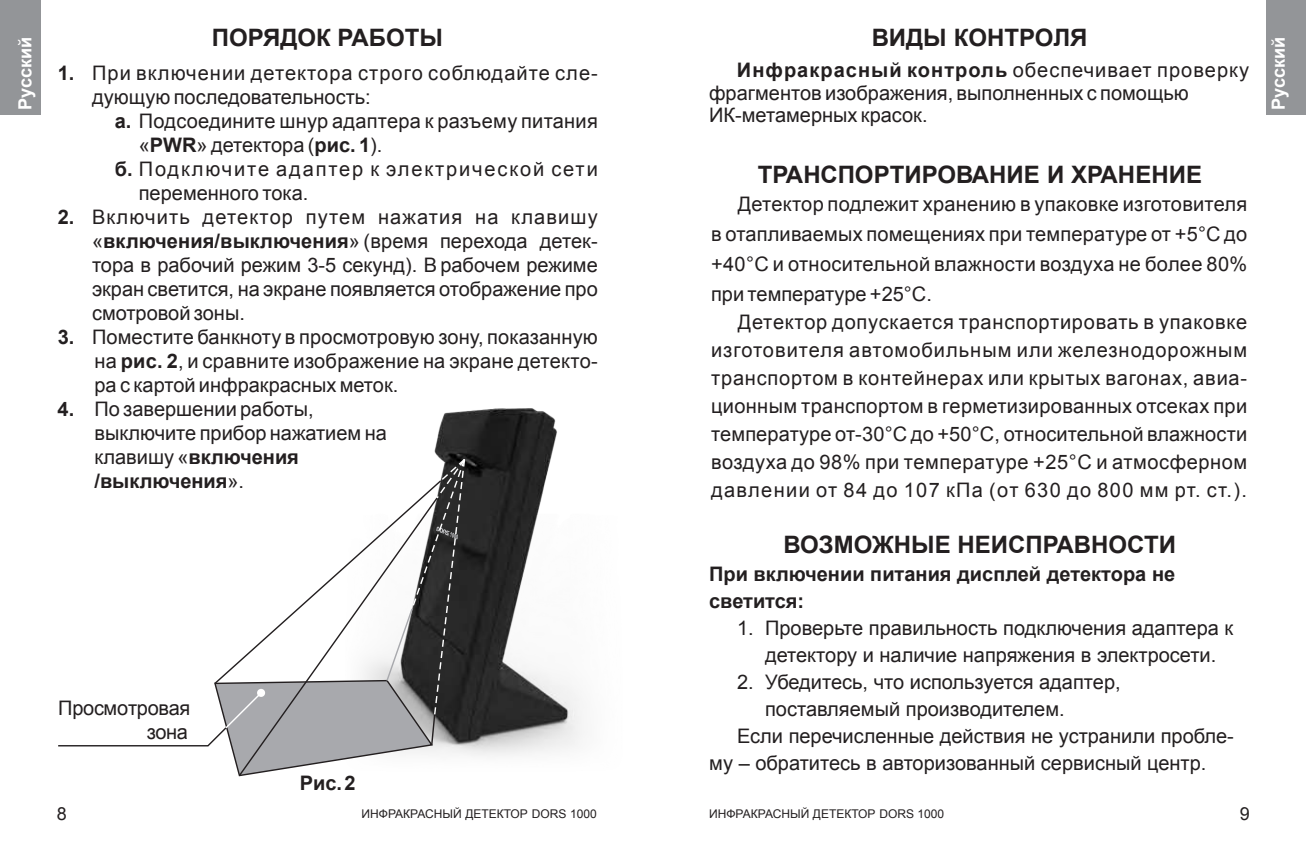
<style>
.page{position:relative;width:1306px;height:851px;background:#fff}
.page>*{position:absolute;margin:0;border:0;box-sizing:border-box;transform-origin:0 0}
.t1{font:700 24px "Arial";color:#231f20}
.t2{font:20px/24px "Arial";color:#231f20;text-align:justify}
.t3{font:20px/24px "Arial";letter-spacing:.04em;color:#231f20}
.t4{font:700 20px/27px "Arial";color:#231f20}
.t5{font:20px "Arial";letter-spacing:.095em;color:#231f20}
.t6{font:20px/24px "Arial";letter-spacing:-.02em;color:#231f20;text-align:right}
.t7{font:700 18.2px "Arial";color:#fff}
.t8{font:18px "Arial";color:#231f20}
.t9{font:12px "Arial";color:#231f20}
.s1{font-weight:700}
</style>
<div class="page">
<div style="left:1265px;top:0;width:40px;height:115px;background:#939598"></div>
<div style="left:0;top:0;width:41px;height:115px;background:#939598"></div>
<img style="left:434px;top:409px;width:148px;height:347px">
<svg style="left:58px;top:457px;width:408px;height:319px"></svg>
<p class="t1" style="left:212px;top:21px;width:232px">ПОРЯДОК РАБОТЫ</p>
<p class="t1" style="left:871px;top:21px;width:217px">ВИДЫ КОНТРОЛЯ</p>
<p class="t7" style="left:13px;top:110px;width:75px;rotate:-90deg">Русский</p>
<p class="t7" style="left:1266px;top:110px;width:75px;rotate:-90deg">Русский</p>
<p class="t2" style="left:709px;top:59px;width:541px;line-height:22.4px;text-align:left;text-indent:28px"><span class="s1">Инфракрасный контроль</span> обеспечивает проверку фрагментов изображения, выполненных с помощью<br>ИК-метамерных красок.</p>
<p class="t3" style="left:92px;top:61px;width:507px;text-indent:-34px"><span class="s1">1.</span> При включении детектора строго соблюдайте сле&shy;дующую последовательность:</p>
<p class="t2" style="left:115px;top:109px;width:484px"><span class="s1">а.</span> Подсоедините шнур адаптера к разъему питания</p>
<p class="t2" style="left:139px;top:133px;width:245px">«<span class="s1">PWR</span>» детектора (<span class="s1">рис. 1</span>).</p>
<p class="t5" style="left:115px;top:156px;width:484px"><span class="s1">б.</span> Подключите адаптер к электрической сети</p>
<p class="t2" style="left:139px;top:181px;width:171px">переменного тока.</p>
<p class="t2" style="left:92px;top:205px;width:507px;text-indent:-34px"><span class="s1">2.</span> Включить детектор путем нажатия на клавишу «<span class="s1">включения/выключения</span>» (время перехода детек&shy;тора в рабочий режим 3-5 секунд). В рабочем режиме экран светится, на экране появляется отображение про смотровой зоны.</p>
<p class="t2" style="left:94px;top:325px;width:505px;text-indent:-37px"><span class="s1">3.</span> Поместите банкноту в просмотровую зону, показанную на <span class="s1">рис. 2</span>, и сравните изображение на экране детекто&shy;ра с картой инфракрасных меток.</p>
<p class="t2" style="left:94px;top:397px;width:294px;text-align:left;text-indent:-37px"><span class="s1">4.</span> По завершении работы, выключите прибор нажатием на клавишу «<span class="s1">включения /выключения</span>».</p>
<p class="t1" style="left:757px;top:159px;width:446px">ТРАНСПОРТИРОВАНИЕ И ХРАНЕНИЕ</p>
<p class="t2" style="left:711px;top:189px;width:537px;line-height:30px;text-indent:27px">Детектор подлежит хранению в упаковке изготовителя в отапливаемых помещениях при температуре от +5°С до +40°С и относительной влажности воздуха не более 80% при температуре +25°С.</p>
<p class="t2" style="left:711px;top:308px;width:537px;line-height:28px;text-indent:27px">Детектор допускается транспортировать в упаковке изготовителя автомобильным или железнодорожным транспортом в контейнерах или крытых вагонах, авиа&shy;ционным транспортом в герметизированных отсеках при температуре от-30°С до +50°С, относительной влажности воздуха до 98% при температуре +25°С и атмосферном давлении от 84 до 107 кПа (от 630 до 800 мм рт. ст.).</p>
<p class="t6" style="left:58px;top:696px;width:134px">Просмотровая зона</p>
<p class="t4" style="left:300px;top:770px;width:57px">Рис. 2</p>
<p class="t1" style="left:783px;top:529px;width:394px">ВОЗМОЖНЫЕ НЕИСПРАВНОСТИ</p>
<p class="t4" style="left:709px;top:561px;width:467px">При включении питания дисплей детектора не светится:</p>
<p class="t2" style="left:737px;top:615px;width:497px;line-height:27px;text-align:center">1. Проверьте правильность подключения адаптера к детектору и наличие напряжения в электросети.</p>
<p class="t2" style="left:737px;top:670px;width:385px">2. Убедитесь, что используется адаптер,</p>
<p class="t2" style="left:765px;top:697px;width:301px">поставляемый производителем.</p>
<p class="t2" style="left:737px;top:724px;width:498px">Если перечисленные действия не устранили пробле-</p>
<p class="t2" style="left:709px;top:751px;width:499px">му – обратитесь в авторизованный сервисный центр.</p>
<p class="t8" style="left:57px;top:802px;width:12px">8</p>
<p class="t9" style="left:361px;top:806px;width:237px">ИНФРАКРАСНЫЙ ДЕТЕКТОР DORS 1000</p>
<p class="t9" style="left:709px;top:806px;width:237px">ИНФРАКРАСНЫЙ ДЕТЕКТОР DORS 1000</p>
<p class="t8" style="left:1239px;top:802px;width:12px">9</p>
</div>
